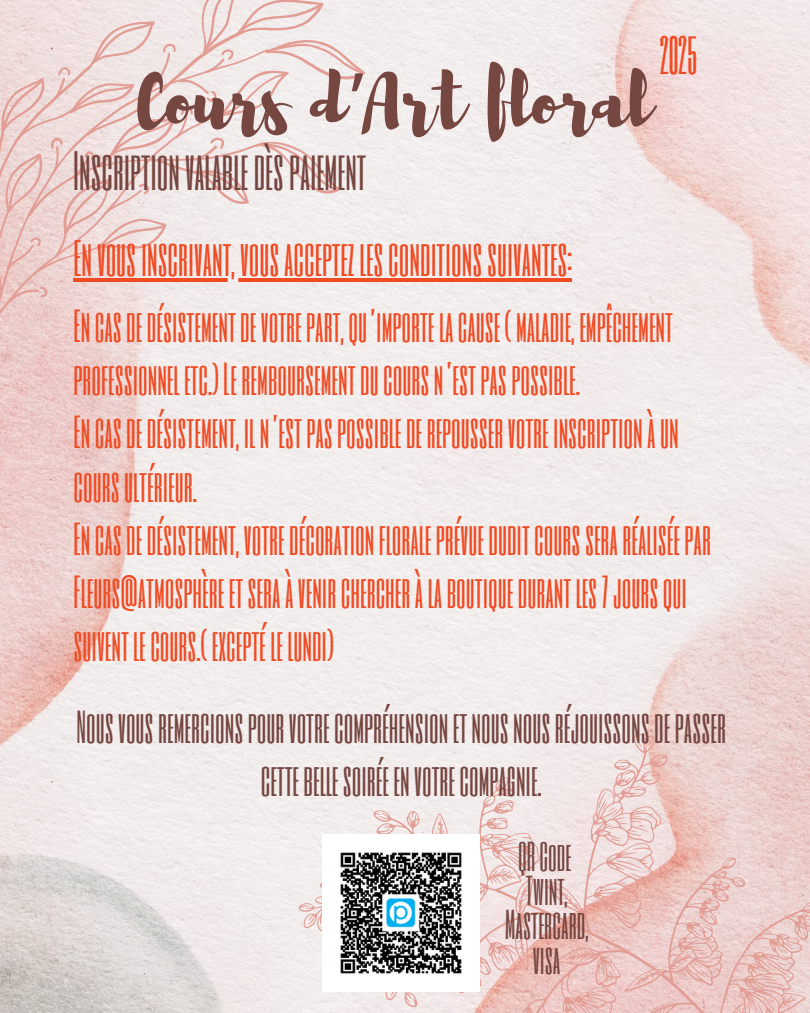
<style>
.page{position:relative;width:810px;height:1013px;background:#fff}
.page>*{position:absolute;margin:0;border:0;box-sizing:border-box;transform-origin:0 0}
.t1{font:73px "Brusher";color:#764640}
.t2{font:46px "Six Caps";color:#764640}
.t3{font:44.6px "Six Caps";color:#f04c24}
.t4{font:42.4px "Six Caps";color:#f04c24}
.t5{font:38.4px/53.2px "Six Caps";color:#f04c24}
.t6{font:38.4px/53.2px "Six Caps";color:#764640;text-align:center}
.t7{font:34.7px/34.4px "Six Caps";color:#764640;text-align:center}
.s1{font-family:"Noto Sans Gurmukhi"}
</style>
<div class="page">
<img style="left:0;top:0;width:810px;height:1012px">
<svg style="left:0;top:310px;width:269px;height:80px;background:#f0e3e2"></svg>
<svg style="left:0;top:310px;width:221px;height:70px;background:#eed9d7"></svg>
<svg style="left:0;top:0;width:370px;height:310px;background:#eededd"></svg>
<svg style="left:250px;top:636px;width:560px;height:376px;background:#eedbd9"></svg>
<svg style="left:617px;top:858px;width:25px;height:13px"></svg>
<svg style="left:639px;top:824px;width:5px;height:3px"></svg>
<svg style="left:611px;top:837px;width:10px;height:5px"></svg>
<svg style="left:586px;top:950px;width:5px;height:8px"></svg>
<svg style="left:497px;top:953px;width:11px;height:9px"></svg>
<svg style="left:699px;top:969px;width:11px;height:8px"></svg>
<svg style="left:504px;top:834px;width:13px;height:12px"></svg>
<svg style="left:434px;top:831px;width:11px;height:3px"></svg>
<svg style="left:501px;top:855px;width:22px;height:26px"></svg>
<svg style="left:555px;top:889px;width:14px;height:9px"></svg>
<svg style="left:618px;top:899px;width:17px;height:10px"></svg>
<svg style="left:524px;top:893px;width:4px;height:4px"></svg>
<svg style="left:518px;top:936px;width:6px;height:9px"></svg>
<svg style="left:678px;top:950px;width:10px;height:16px"></svg>
<svg style="left:597px;top:791px;width:18px;height:22px"></svg>
<svg style="left:699px;top:951px;width:9px;height:5px"></svg>
<svg style="left:763px;top:961px;width:25px;height:28px"></svg>
<svg style="left:640px;top:973px;width:9px;height:11px"></svg>
<svg style="left:599px;top:966px;width:4px;height:4px"></svg>
<svg style="left:781px;top:941px;width:12px;height:12px"></svg>
<svg style="left:583px;top:990px;width:12px;height:11px"></svg>
<svg style="left:739px;top:998px;width:37px;height:14px"></svg>
<img style="left:322px;top:834px;width:158px;height:157px">
<hr style="left:74px;top:278px;width:498px;height:4px;background:#f04c24">
<h2 class="t3" style="left:660px;top:25px;width:38px">2025</h2>
<h2 class="t1" style="left:137px;top:54px;width:515px">Cours d<span class="s1">’</span>Art floral</h2>
<p class="t2" style="left:73px;top:139px;width:295px">Inscriptionvalabledèspaiement</p>
<p class="t4" style="left:74px;top:229px;width:500px">Envousinscrivant, vousacceptez lesconditionssuivantes:</p>
<p class="t5" style="left:74px;top:298px;width:601px">Encasdedésistementde votrepart,qu’importe lacause (maladie, empêchement professionnel etc.) Leremboursementducoursn’estpaspossible.</p>
<p class="t5" style="left:74px;top:404px;width:607px">Encasdedésistement, iln’estpaspossiblederepousservotre inscriptionàun coursultérieur.</p>
<h2 class="t5" style="left:74px;top:511px;width:639px">Encasdedésistement, votredécorationfloraleprévueduditcoursseraréaliséepar<br>Fleurs@atmosphère etsera à venirchercherà laboutiquedurant les7joursqui suivent lecours.( excepté le lundi)</h2>
<h1 class="t6" style="left:77px;top:699px;width:651px">Nousvousremercionspourvotrecompréhensionetnousnousréjouissonsdepasser cettebellesoirée envotrecompagnie.</h1>
<p class="t7" style="left:518px;top:837px;width:55px">QRCode</p>
<p class="t7" style="left:505px;top:872px;width:85px">Twint,<br>Mastercard, visa</p>
</div>
